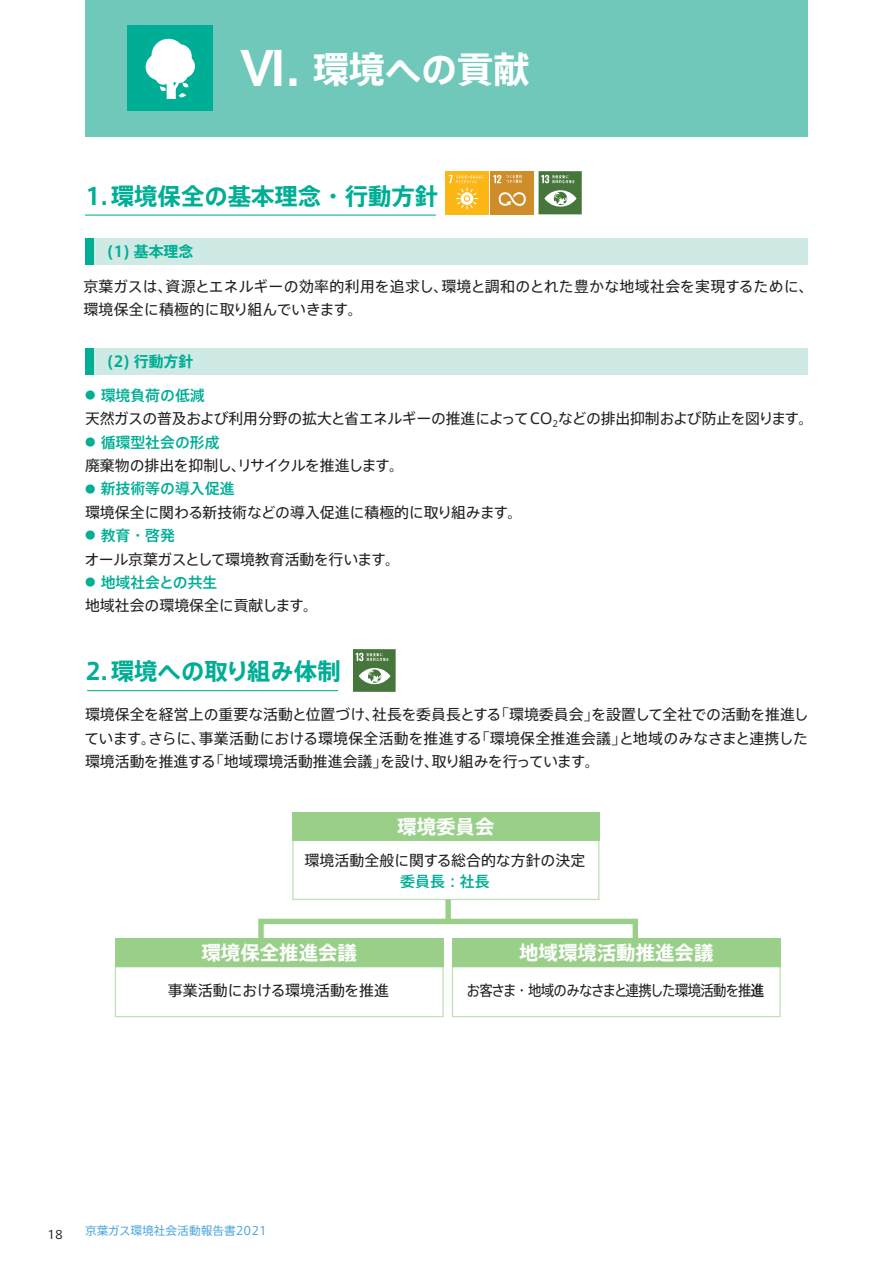
<style>
.page{position:relative;width:893px;height:1263px;background:#fff}
.page>*{position:absolute;margin:0;border:0;box-sizing:border-box;transform-origin:0 0}
.t1{font:700 36.15px "Axis Std";color:#fff}
.t2{font:700 23.4px "Axis Std";color:#00ae95}
.t3{font:700 19.5px "Axis Std";color:#fff}
.t4{font:15px "Axis Std";letter-spacing:-.065em;color:#231f20;scale:.9 1}
.t5{font:15px "Axis Std";color:#231f20}
.t6{font:15px "Axis Std";letter-spacing:-.005em;color:#231f20}
.t7{font:500 15px "Axis Std";color:#00ae95}
.t8{font:14.85px/23.4px "Axis Std";letter-spacing:-.01em;color:#231f20}
.t9{font:14.85px/23.4px "Axis Std";letter-spacing:.01em;color:#231f20}
.t10{font:14.85px/23.4px "Axis Std";letter-spacing:-.03em;color:#231f20}
.t11{font:700 14.85px "Axis Std";color:#00ae95}
.t12{font:11.7px "Axis Std";color:#4fa9de}
.t13{font:11.7px "Axis Std";color:#231f20}
.s1{font-size:46.95px}
.s2{font-weight:500;font-size:10.35px;color:#00ae95}
.s3{font-weight:500;color:#00ae95}
.s4{font-weight:500}
</style>
<div class="page">
<div style="left:292px;top:839px;width:307px;height:61px;border:1px solid #c1e0b5"></div>
<div style="left:292px;top:812px;width:307px;height:28px;background:#9acf8a"></div>
<div style="left:115px;top:966px;width:329px;height:51px;border:1px solid #c1e0b5"></div>
<div style="left:115px;top:939px;width:329px;height:28px;background:#9acf8a"></div>
<div style="left:452px;top:966px;width:329px;height:51px;border:1px solid #c1e0b5"></div>
<div style="left:452px;top:939px;width:329px;height:28px;background:#9acf8a"></div>
<div style="left:258px;top:919px;width:380px;height:28px;border:5px solid #9acf8a"></div>
<div style="left:445px;top:899px;width:6px;height:24px;background:#9acf8a"></div>
<div style="left:85px;top:348px;width:723px;height:27px;background:#cfeae4"></div>
<div style="left:85px;top:348px;width:9px;height:27px;background:#00ae95"></div>
<div style="left:85px;top:0;width:723px;height:136px;background:#6fc8ba"></div>
<div style="left:128px;top:26px;width:85px;height:85px;background:#00ae95"></div>
<hr style="left:85px;top:215px;width:351px;height:1px;background:#00ae95">
<svg style="left:146px;top:39px;width:49px;height:59px"></svg>
<div style="left:85px;top:238px;width:723px;height:27px;background:#cfeae4"></div>
<div style="left:85px;top:238px;width:9px;height:27px;background:#00ae95"></div>
<hr style="left:87px;top:690px;width:251px;height:1px;background:#00ae95">
<div style="left:353px;top:649px;width:43px;height:43px;background:#46763b"></div>
<svg style="left:359px;top:668px;width:31px;height:16px"></svg>
<svg style="left:356px;top:653px;width:33px;height:8px"></svg>
<div style="left:445px;top:171px;width:44px;height:43px;background:#fcb615"></div>
<svg style="left:449px;top:175px;width:35px;height:35px"></svg>
<div style="left:491px;top:171px;width:43px;height:43px;background:#cf8d29"></div>
<svg style="left:499px;top:192px;width:27px;height:14px"></svg>
<svg style="left:493px;top:175px;width:29px;height:8px"></svg>
<div style="left:539px;top:171px;width:43px;height:43px;background:#46763b"></div>
<svg style="left:544px;top:190px;width:32px;height:17px"></svg>
<svg style="left:541px;top:175px;width:34px;height:8px"></svg>
<h1 class="t1" style="left:240px;top:42px;width:291px"><span class="s1">VI.</span> 環境への貢献</h1>
<h2 class="t2" style="left:85px;top:178px;width:355px">1.環境保全の基本理念・行動方針</h2>
<p class="t11" style="left:107px;top:240px;width:88px">(1) 基本理念</p>
<p class="t9" style="left:83px;top:273px;width:732px">京葉ガスは、資源とエネルギーの効率的利用を追求し、環境と調和のとれた豊かな地域社会を実現するために、環境保全に積極的に取り組んでいきます。</p>
<p class="t11" style="left:107px;top:350px;width:88px">(2) 行動方針</p>
<p class="t8" style="left:85px;top:382px;width:730px"><span class="s2">●</span> <span class="s3">環境負荷の低減<br></span>天然ガスの普及および利用分野の拡大と省エネルギーの推進によってCO<sub>2</sub>などの排出抑制および防止を図ります。</p>
<p class="t10" style="left:85px;top:429px;width:321px"><span class="s2">●</span> <span class="s3">循環型社会の形成<br></span>廃棄物の排出を抑制し、リサイクルを推進します。</p>
<p class="t8" style="left:85px;top:476px;width:439px"><span class="s2">●</span> <span class="s3">新技術等の導入促進<br></span>環境保全に関わる新技術などの導入促進に積極的に取り組みます。</p>
<p class="t8" style="left:85px;top:523px;width:317px"><span class="s2">●</span> <span class="s3">教育・啓発<br></span>オール京葉ガスとして環境教育活動を行います。</p>
<p class="t8" style="left:85px;top:570px;width:235px"><span class="s2">●</span> <span class="s3">地域社会との共生<br></span>地域社会の環境保全に貢献します。</p>
<h2 class="t2" style="left:85px;top:653px;width:257px">2.環境への取り組み体制</h2>
<p class="t8" style="left:84px;top:702px;width:726px;text-align:justify">環境保全を経営上の重要な活動と位置づけ、社長を委員長とする「環境委員会」を設置して全社での活動を推進しています。さらに、事業活動における環境保全活動を推進する「環境保全推進会議」と地域のみなさまと連携した環境活動を推進する「地域環境活動推進会議」を設け、取り組みを行っています。</p>
<h3 class="t3" style="left:397px;top:811px;width:99px">環境委員会</h3>
<p class="t7" style="left:400px;top:870px;width:91px">委員長：社長</p>
<p class="t5" style="left:305px;top:849px;width:282px">環境活動全般に関する総合的な方針の決定</p>
<h3 class="t3" style="left:202px;top:938px;width:157px">環境保全推進会議</h3>
<p class="t6" style="left:168px;top:979px;width:223px">事業活動における環境活動を推進</p>
<h3 class="t3" style="left:519px;top:938px;width:196px">地域環境活動推進会議</h3>
<p class="t4" style="left:467px;top:979px;width:332px">お客さま・地域のみなさまと連携した環境活動を推<span class="s4">進</span></p>
<p class="t13" style="left:47px;top:1226px;width:17px">18</p>
<p class="t12" style="left:85px;top:1222px;width:183px">京葉ガス環境社会活動報告書2021</p>
</div>
